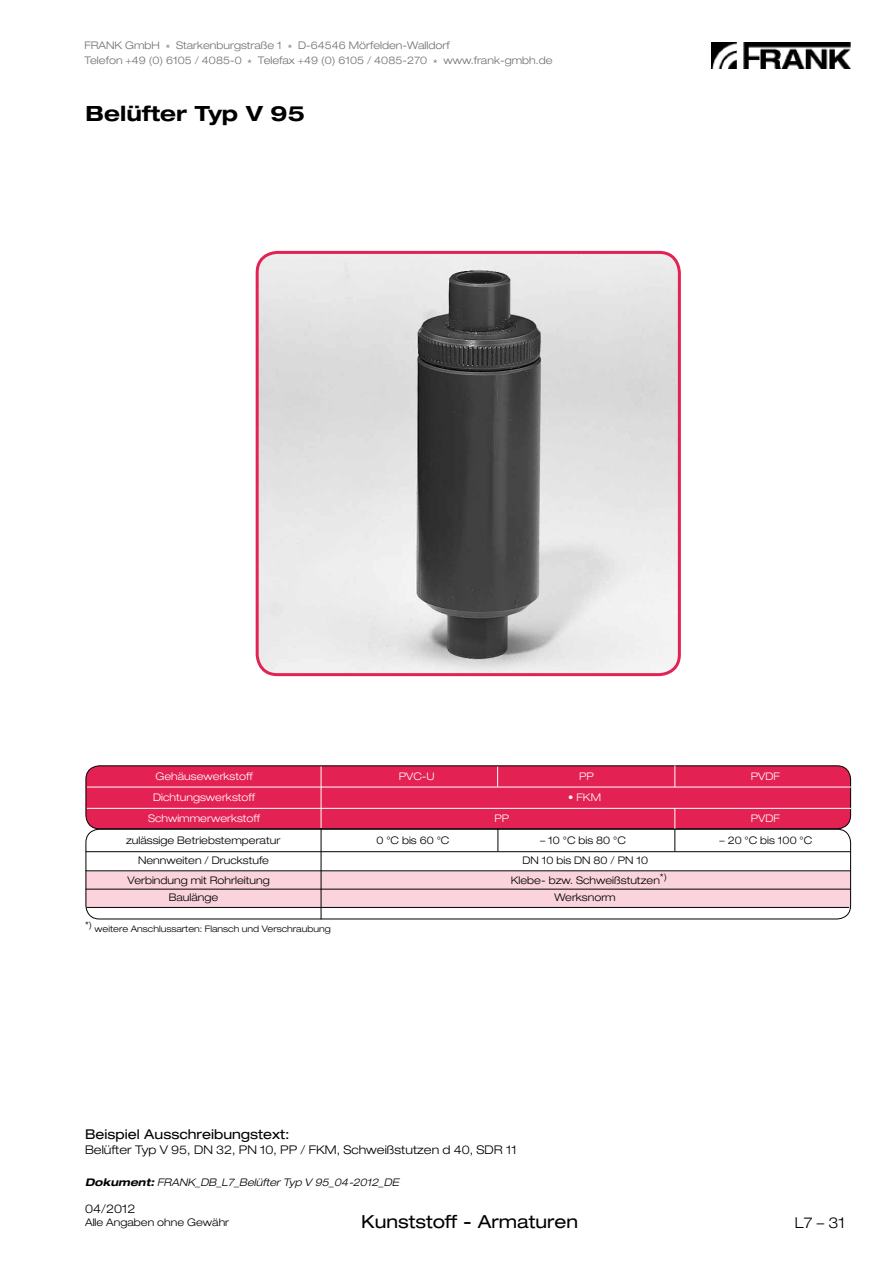
<style>
.page{position:relative;width:893px;height:1263px;background:#fff}
.page>*{position:absolute;margin:0;border:0;box-sizing:border-box;transform-origin:0 0}
.t1{font:700 expanded 21px "Helvetica Neue LT Pro";color:#000}
.t2{font:expanded 18px "Helvetica Neue LT Pro";color:#000}
.t3{font:300 expanded 15px "Helvetica Neue LT Pro";color:#000}
.t4{font:expanded 13.5px "Helvetica Neue LT Pro";color:#000}
.t5{font:300 expanded 12px "Helvetica Neue LT Pro";color:#000}
.t6{font:300 expanded 10.5px "Helvetica Neue LT Pro";color:#000}
.t7{font:300 expanded 10.5px/15px "Helvetica Neue LT Pro";color:#707172}
.t8{font:300 expanded 10.5px "Helvetica Neue LT Pro";color:#fff}
.t9{font:italic 300 expanded 10.5px "Helvetica Neue LT Pro";color:#000}
.t10{font:300 expanded 9px "Helvetica Neue LT Pro";color:#000}
.s1{font-weight:700}
</style>
<div class="page">
<img style="left:711px;top:43px;width:139px;height:25px">
<img style="left:257px;top:252px;width:422px;height:423px">
<div style="left:256px;top:251px;width:425px;height:425px;border:3px solid #e42153;border-radius:20px"></div>
<div style="left:86px;top:871px;width:765px;height:36px;background:#fad3dd;border:2px solid #fad3dd"></div>
<div style="left:86px;top:766px;width:765px;height:63px;background:#e42153;border-radius:14px"></div>
<div style="left:86px;top:765px;width:765px;height:64px;border:1px solid #000;border-radius:14px"></div>
<div style="left:86px;top:829px;width:765px;height:90px;border:1px solid #000;border-radius:14px"></div>
<hr style="left:321px;top:766px;width:1px;height:62px;background:#fff">
<hr style="left:321px;top:829px;width:1px;height:90px;background:#000">
<hr style="left:87px;top:787px;width:764px;height:1px;background:#fff">
<svg style="left:674px;top:765px;width:1px;height:22px"></svg>
<svg style="left:497px;top:767px;width:1px;height:20px"></svg>
<hr style="left:87px;top:808px;width:764px;height:1px;background:#fff">
<hr style="left:86px;top:851px;width:765px;height:1px;background:#000">
<hr style="left:86px;top:870px;width:764px;height:1px;background:#000">
<hr style="left:86px;top:907px;width:763px;height:1px;background:#000">
<svg style="left:674px;top:808px;width:1px;height:43px"></svg>
<svg style="left:498px;top:829px;width:1px;height:22px"></svg>
<hr style="left:86px;top:889px;width:765px;height:1px;background:#000">
<p class="t7" style="left:84px;top:38px;width:470px">FRANK GmbH * Starkenburgstraße 1 * D-64546 Mörfelden-Walldorf<br>Telefon +49 (0) 6105 / 4085-0 * Telefax +49 (0) 6105 / 4085-270 * www.frank-gmbh.de</p>
<h1 class="t1" style="left:86px;top:100px;width:221px">Belüfter Typ V 95</h1>
<p class="t8" style="left:155px;top:770px;width:99px">Gehäusewerkstoff</p>
<p class="t8" style="left:399px;top:770px;width:37px">PVC-U</p>
<p class="t8" style="left:579px;top:770px;width:16px">PP</p>
<p class="t8" style="left:751px;top:770px;width:31px">PVDF</p>
<p class="t8" style="left:153px;top:791px;width:104px">Dichtungswerkstoff</p>
<p class="t8" style="left:568px;top:791px;width:34px">• FKM</p>
<p class="t8" style="left:148px;top:812px;width:114px">Schwimmerwerkstoff</p>
<p class="t8" style="left:494px;top:812px;width:16px">PP</p>
<p class="t8" style="left:751px;top:812px;width:31px">PVDF</p>
<p class="t6" style="left:126px;top:834px;width:156px">zulässige Betriebstemperatur</p>
<p class="t6" style="left:376px;top:834px;width:75px">0 °C bis 60 °C</p>
<p class="t6" style="left:540px;top:834px;width:87px">– 10 °C bis 80 °C</p>
<p class="t6" style="left:719px;top:834px;width:94px">– 20 °C bis 100 °C</p>
<p class="t6" style="left:138px;top:854px;width:133px">Nennweiten / Druckstufe</p>
<p class="t6" style="left:522px;top:854px;width:127px">DN 10 bis DN 80 / PN 10</p>
<p class="t6" style="left:128px;top:874px;width:144px">Verbindung mit Rohrleitung</p>
<p class="t6" style="left:511px;top:874px;width:158px">Klebe- bzw. Schweißstutzen<sup>*)</sup></p>
<p class="t6" style="left:169px;top:891px;width:51px">Baulänge</p>
<p class="t6" style="left:554px;top:891px;width:63px">Werksnorm</p>
<p class="t10" style="left:85px;top:919px;width:9px">*)</p>
<p class="t10" style="left:95px;top:923px;width:238px">weitere Anschlussarten: Flansch und Verschraubung</p>
<p class="t4" style="left:85px;top:1125px;width:206px">Beispiel Ausschreibungstext:</p>
<p class="t5" style="left:85px;top:1142px;width:433px">Belüfter Typ V 95, DN 32, PN 10, PP / FKM, Schweißstutzen d 40, SDR 11</p>
<p class="t9" style="left:85px;top:1176px;width:315px"><span class="s1">Dokument:</span> FRANK_DB_L7_Belüfter Typ V 95_04-2012_DE</p>
<p class="t5" style="left:85px;top:1201px;width:52px">04/2012</p>
<p class="t6" style="left:85px;top:1216px;width:146px">Alle Angaben ohne Gewähr</p>
<h2 class="t2" style="left:361px;top:1210px;width:219px">Kunststoff - Armaturen</h2>
<h3 class="t3" style="left:795px;top:1213px;width:52px">L7 – 31</h3>
</div>
